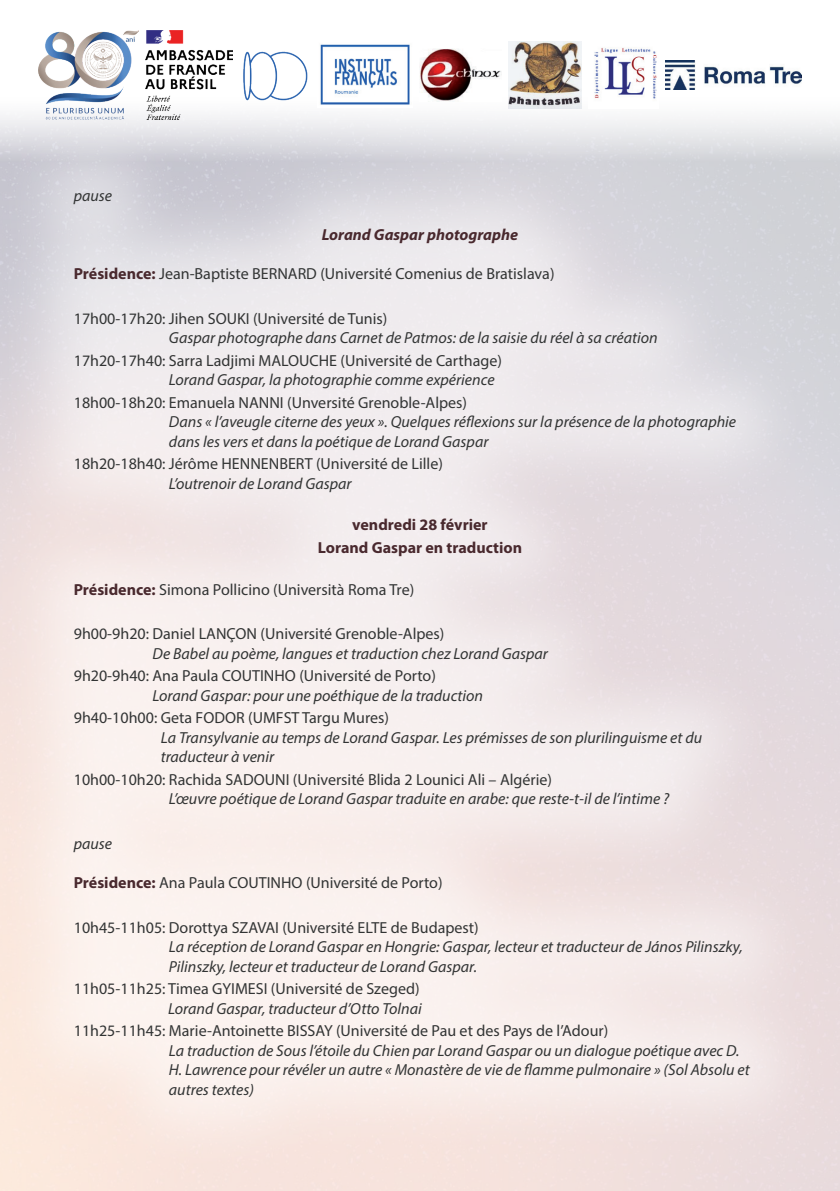
<style>
.page{position:relative;width:840px;height:1191px;background:#fff}
.page>*{position:absolute;margin:0;border:0;box-sizing:border-box;transform-origin:0 0}
.t1{font:italic 16px/19.6px "Myriad Pro";color:#323434}
.t2{font:16px "Myriad Pro";color:#323434}
.t3{font:700 16px/22.4px "Myriad Pro";color:#49292e;text-align:center}
.t4{font:italic 700 16px "Myriad Pro";color:#49292e}
.s1{font-weight:700;color:#49292e}
</style>
<div class="page">
<img style="left:38px;top:30px;width:100px;height:83px">
<img style="left:145px;top:30px;width:87px;height:83px">
<img style="left:243px;top:51px;width:65px;height:50px">
<img style="left:320px;top:44px;width:90px;height:61px">
<img style="left:420px;top:49px;width:81px;height:52px">
<img style="left:508px;top:41px;width:73px;height:67px">
<img style="left:594px;top:48px;width:63px;height:51px">
<img style="left:665px;top:60px;width:136px;height:30px">
<div style="left:0;top:113px;width:828px;height:1063px;background:#fff;opacity:.55"></div>
<p class="t1" style="left:74px;top:186px;width:40px">pause</p>
<p class="t4" style="left:321px;top:224px;width:198px">Lorand Gaspar photographe</p>
<p class="t2" style="left:74px;top:264px;width:482px"><span class="s1">Présidence:</span> Jean-Baptiste BERNARD (Université Comenius de Bratislava)</p>
<p class="t2" style="left:74px;top:309px;width:315px">17h00-17h20: Jihen SOUKI (Université de Tunis)</p>
<p class="t1" style="left:169px;top:328px;width:490px">Gaspar photographe dans Carnet de Patmos: de la saisie du réel à sa création</p>
<p class="t2" style="left:74px;top:350px;width:429px">17h20-17h40: Sarra Ladjimi MALOUCHE (Université de Carthage)</p>
<p class="t1" style="left:169px;top:370px;width:327px">Lorand Gaspar, la photographie comme expérience</p>
<p class="t2" style="left:74px;top:392px;width:394px">18h00-18h20: Emanuela NANNI (Unversité Grenoble-Alpes)</p>
<p class="t1" style="left:169px;top:412px;width:568px">Dans « l’aveugle citerne des yeux ». Quelques réflexions sur la présence de la photographie dans les vers et dans la poétique de Lorand Gaspar</p>
<p class="t2" style="left:74px;top:454px;width:370px">18h20-18h40: Jérôme HENNENBERT (Université de Lille)</p>
<p class="t1" style="left:169px;top:473px;width:184px">L’outrenoir de Lorand Gaspar</p>
<p class="t3" style="left:318px;top:513px;width:205px">vendredi 28 février<br>Lorand Gaspar en traduction</p>
<p class="t2" style="left:74px;top:579px;width:342px"><span class="s1">Présidence:</span> Simona Pollicino (Università Roma Tre)</p>
<p class="t2" style="left:74px;top:624px;width:372px">9h00-9h20: Daniel LANÇON (Université Grenoble-Alpes)</p>
<p class="t1" style="left:152px;top:643px;width:397px">De Babel au poème, langues et traduction chez Lorand Gaspar</p>
<p class="t2" style="left:74px;top:666px;width:363px">9h20-9h40: Ana Paula COUTINHO (Université de Porto)</p>
<p class="t1" style="left:152px;top:685px;width:332px">Lorand Gaspar: pour une poéthique de la traduction</p>
<p class="t2" style="left:74px;top:708px;width:316px">9h40-10h00: Geta FODOR (UMFST Targu Mures)</p>
<p class="t1" style="left:161px;top:727px;width:542px">La Transylvanie au temps de Lorand Gaspar. Les prémisses de son plurilinguisme et du traducteur à venir</p>
<p class="t2" style="left:74px;top:769px;width:479px">10h00-10h20: Rachida SADOUNI (Université Blida 2 Lounici Ali – Algérie)</p>
<p class="t1" style="left:169px;top:788px;width:501px">L’œuvre poétique de Lorand Gaspar traduite en arabe: que reste-t-il de l’intime ?</p>
<p class="t1" style="left:74px;top:833px;width:40px">pause</p>
<p class="t2" style="left:74px;top:872px;width:370px"><span class="s1">Présidence:</span> Ana Paula COUTINHO (Université de Porto)</p>
<p class="t2" style="left:74px;top:917px;width:406px">10h45-11h05: Dorottya SZAVAI (Université ELTE de Budapest)</p>
<p class="t1" style="left:169px;top:936px;width:575px">La réception de Lorand Gaspar en Hongrie: Gaspar, lecteur et traducteur de János Pilinszky,<br>Pilinszky, lecteur et traducteur de Lorand Gaspar.</p>
<p class="t2" style="left:74px;top:978px;width:347px">11h05-11h25: Timea GYIMESI (Université de Szeged)</p>
<p class="t1" style="left:168px;top:998px;width:255px">Lorand Gaspar, traducteur d’Otto Tolnai</p>
<p class="t2" style="left:74px;top:1020px;width:535px">11h25-11h45: Marie-Antoinette BISSAY (Université de Pau et des Pays de l’Adour)</p>
<p class="t1" style="left:169px;top:1040px;width:582px">La traduction de Sous l’étoile du Chien par Lorand Gaspar ou un dialogue poétique avec D.<br>H. Lawrence pour révéler un autre « Monastère de vie de flamme pulmonaire » (Sol Absolu et autres textes)</p>
</div>
